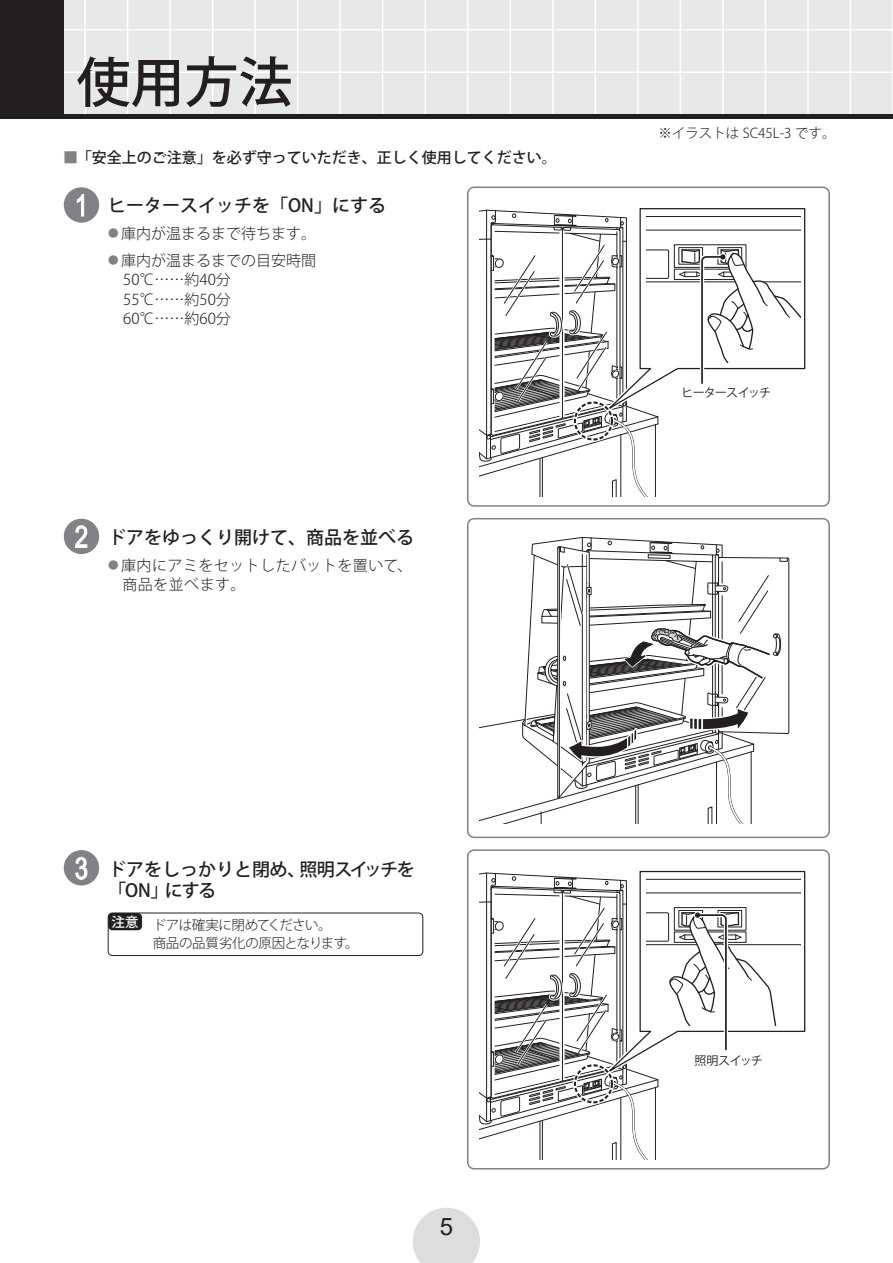
<style>
.page{position:relative;width:893px;height:1263px;background:#fff}
.page>*{position:absolute;margin:0;border:0;box-sizing:border-box;transform-origin:0 0}
.t1{font:500 54px "Koz Go Pr 6 N";color:#231f20}
.t2{font:24px "Arial";color:#231f20}
.t3{font:500 18px/21.6px "Koz Go Pr 6 N";color:#231f20}
.t4{font:300 15px/19.5px "Koz Go Pr 6 N";color:#231f20}
.t5{font:500 15px "Koz Go Pr 6 N";color:#231f20}
.t6{font:300 15px/19.5px "Koz Go Pr 6 N";letter-spacing:.03em;color:#231f20}
.t7{font:300 13.5px/18px "Koz Go Pr 6 N";letter-spacing:-.04em;color:#231f20}
.t8{font:300 13.5px "Koz Go Pr 6 N";color:#231f20}
.t9{font:12px "Koz Go Pr 6 N";letter-spacing:-.065em;color:#231f20}
.s1{color:#808285}
.s2{font-family:"Arial";font-weight:400;font-size:30px;color:#fff}
.s3{font-size:10.5px;color:#808285}
</style>
<div class="page">
<svg style="left:413px;top:1208px;width:67px;height:55px"></svg>
<div style="left:467px;top:518px;width:363px;height:320px;border:2px solid #808285;border-radius:6px"></div>
<div style="left:467px;top:187px;width:363px;height:320px;border:2px solid #808285;border-radius:6px"></div>
<div style="left:467px;top:849px;width:363px;height:320px;border:2px solid #808285;border-radius:6px"></div>
<svg style="left:479px;top:537px;width:310px;height:286px"></svg>
<div style="left:0;top:0;width:893px;height:115px;background:#e7e8e9"></div>
<hr style="left:0;top:72px;width:893px;height:1px;background:#fff">
<hr style="left:0;top:29px;width:893px;height:2px;background:#fff">
<hr style="left:84px;top:0;width:2px;height:119px;background:#fff">
<hr style="left:127px;top:0;width:1px;height:119px;background:#fff">
<hr style="left:169px;top:0;width:2px;height:119px;background:#fff">
<hr style="left:212px;top:0;width:1px;height:119px;background:#fff">
<hr style="left:254px;top:0;width:2px;height:119px;background:#fff">
<hr style="left:297px;top:0;width:1px;height:119px;background:#fff">
<hr style="left:339px;top:0;width:2px;height:119px;background:#fff">
<hr style="left:382px;top:0;width:1px;height:119px;background:#fff">
<hr style="left:424px;top:0;width:2px;height:119px;background:#fff">
<hr style="left:467px;top:0;width:1px;height:119px;background:#fff">
<hr style="left:509px;top:0;width:2px;height:119px;background:#fff">
<hr style="left:552px;top:0;width:2px;height:119px;background:#fff">
<hr style="left:595px;top:0;width:1px;height:119px;background:#fff">
<hr style="left:637px;top:0;width:2px;height:119px;background:#fff">
<hr style="left:680px;top:0;width:1px;height:119px;background:#fff">
<hr style="left:722px;top:0;width:2px;height:119px;background:#fff">
<hr style="left:765px;top:0;width:1px;height:119px;background:#fff">
<hr style="left:807px;top:0;width:2px;height:119px;background:#fff">
<hr style="left:850px;top:0;width:1px;height:119px;background:#fff">
<hr style="left:892px;top:0;width:1px;height:119px;background:#fff">
<div style="left:0;top:0;width:64px;height:119px;background:#231f20"></div>
<hr style="left:0;top:115px;width:893px;height:4px;background:#231f20">
<div style="left:108px;top:913px;width:34px;height:17px;background:#231f20;border-radius:4px"></div>
<svg style="left:479px;top:208px;width:327px;height:288px"></svg>
<svg style="left:479px;top:870px;width:327px;height:289px"></svg>
<div style="left:64px;top:187px;width:35px;height:36px;background:#808285;border-radius:50%"></div>
<svg style="left:77px;top:194px;width:7px;height:23px"></svg>
<div style="left:64px;top:519px;width:35px;height:35px;background:#808285;border-radius:50%"></div>
<svg style="left:75px;top:525px;width:13px;height:23px"></svg>
<div style="left:64px;top:850px;width:35px;height:35px;background:#808285;border-radius:50%"></div>
<svg style="left:75px;top:856px;width:13px;height:24px"></svg>
<div style="left:108px;top:913px;width:315px;height:43px;border:1px solid #231f20;border-radius:4px"></div>
<h1 class="t1" style="left:77px;top:52px;width:217px">使用方法</h1>
<p class="t5" style="left:63px;top:149px;width:495px"><span class="s1">■</span>「安全上のご注意」を必ず守っていただき、正しく使用してください。</p>
<p class="t3" style="left:75px;top:195px;width:313px"><span class="s2">1</span> ヒータースイッチを「ON」にする</p>
<p class="t4" style="left:108px;top:224px;width:210px"><span class="s3">●</span> 庫内が温まるまで待ちます。</p>
<p class="t4" style="left:123px;top:251px;width:195px;text-indent:-15px"><span class="s3">●</span> 庫内が温まるまでの目安時間<br>50℃……約40分<br>55℃……約50分<br>60℃……約60分</p>
<p class="t3" style="left:75px;top:527px;width:341px"><span class="s2">2</span> ドアをゆっくり開けて、商品を並べる</p>
<p class="t6" style="left:122px;top:556px;width:291px;text-indent:-14px"><span class="s3">●</span> 庫内にアミをセットしたバットを置いて、商品を並べます。</p>
<p class="t3" style="left:108px;top:859px;width:308px;text-indent:-33px"><span class="s2">3</span> ドアをしっかりと閉め、照明スイッチを「ON」にする</p>
<p class="t7" style="left:153px;top:917px;width:207px;text-indent:-41px"><sup>注意</sup> ドアは確実に閉めてください。<br>商品の品質劣化の原因となります。</p>
<h2 class="t2" style="left:440px;top:1210px;width:15px">5</h2>
<p class="t8" style="left:658px;top:126px;width:179px">※イラストは SC45L-3 です。</p>
<p class="t9" style="left:681px;top:386px;width:91px">ヒータースイッチ</p>
<p class="t9" style="left:695px;top:1053px;width:70px">照明スイッチ</p>
</div>
